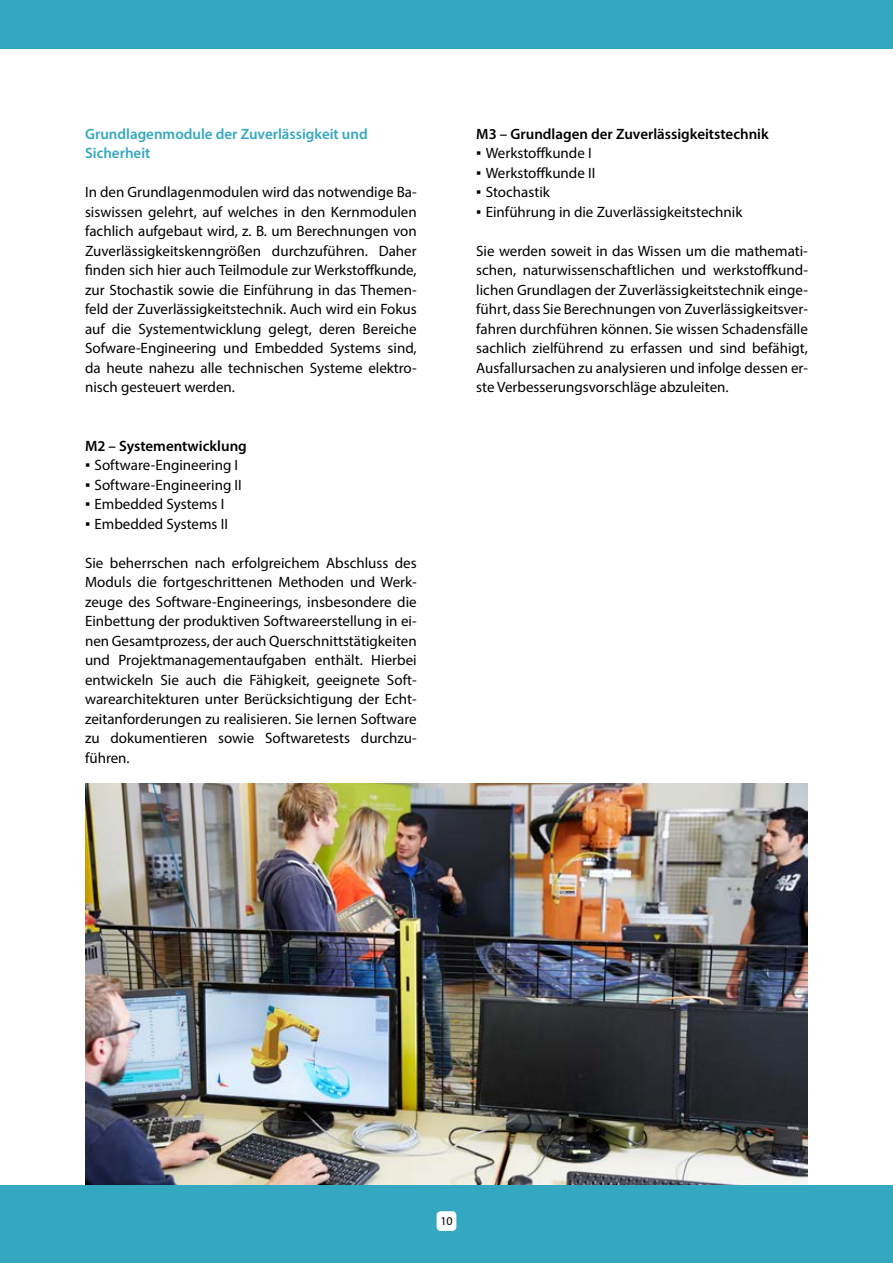
<style>
.page{position:relative;width:893px;height:1263px;background:#35a8c1}
.page>*{position:absolute;margin:0;border:0;box-sizing:border-box;transform-origin:0 0}
.t1{font:15px/19.5px "Myriad Pro";color:#000;text-align:justify}
.t2{font:600 15px "Myriad Pro";color:#000}
.t3{font:600 15px/19.5px "Myriad Pro";color:#35a8c1}
.t4{font:12px "Myriad Pro";color:#000}
.s1{font-family:"Arial"}
</style>
<div class="page">
<div style="left:0;top:49px;width:893px;height:1135px;background:#fff"></div>
<div style="left:437px;top:1211px;width:19px;height:20px;background:#fff;border-radius:4px"></div>
<img style="left:85px;top:784px;width:723px;height:400px">
<p class="t3" style="left:85px;top:124px;width:284px">Grundlagenmodule der Zuverlässigkeit und<br>Sicherheit</p>
<p class="t1" style="left:85px;top:182px;width:333px">In den Grundlagenmodulen wird das notwendige Ba&shy;siswissen gelehrt, auf welches in den Kernmodulen fachlich aufgebaut wird, z. B. um Berechnungen von Zuverlässigkeitskenngrößen durchzuführen. Daher finden sich hier auch Teilmodule zur Werkstoffkunde, zur Stochastik sowie die Einführung in das Themen&shy;feld der Zuverlässigkeitstechnik. Auch wird ein Fokus auf die Systementwicklung gelegt, deren Bereiche Sofware-Engineering und Embedded Systems sind, da heute nahezu alle technischen Systeme elektro&shy;nisch gesteuert werden.</p>
<p class="t2" style="left:85px;top:436px;width:163px">M2 – Systementwicklung</p>
<p class="t1" style="left:85px;top:455px;width:155px"><span class="s1">▪</span> Software-Engineering I</p>
<p class="t1" style="left:85px;top:475px;width:158px"><span class="s1">▪</span> Software-Engineering II</p>
<p class="t1" style="left:85px;top:494px;width:141px"><span class="s1">▪</span> Embedded Systems I</p>
<p class="t1" style="left:85px;top:514px;width:144px"><span class="s1">▪</span> Embedded Systems II</p>
<p class="t1" style="left:85px;top:553px;width:333px">Sie beherrschen nach erfolgreichem Abschluss des Moduls die fortgeschrittenen Methoden und Werk&shy;zeuge des Software-Engineerings, insbesondere die Einbettung der produktiven Softwareerstellung in ei&shy;nen Gesamtprozess, der auch Querschnittstätigkeiten und Projektmanagementaufgaben enthält. Hierbei entwickeln Sie auch die Fähigkeit, geeignete Soft&shy;warearchitekturen unter Berücksichtigung der Echt&shy;zeitanforderungen zu realisieren. Sie lernen Software zu dokumentieren sowie Softwaretests durchzu&shy;führen.</p>
<p class="t2" style="left:476px;top:124px;width:294px">M3 – Grundlagen der Zuverlässigkeitstechnik</p>
<p class="t1" style="left:476px;top:143px;width:117px"><span class="s1">▪</span> Werkstoffkunde I</p>
<p class="t1" style="left:476px;top:163px;width:120px"><span class="s1">▪</span> Werkstoffkunde II</p>
<p class="t1" style="left:476px;top:182px;width:75px"><span class="s1">▪</span> Stochastik</p>
<p class="t1" style="left:476px;top:202px;width:268px"><span class="s1">▪</span> Einführung in die Zuverlässigkeitstechnik</p>
<p class="t1" style="left:476px;top:241px;width:333px">Sie werden soweit in das Wissen um die mathemati&shy;schen, naturwissenschaftlichen und werkstoffkund&shy;lichen Grundlagen der Zuverlässigkeitstechnik einge&shy;führt, dass Sie Berechnungen von Zuverlässigkeitsver&shy;fahren durchführen können. Sie wissen Schadensfälle sachlich zielführend zu erfassen und sind befähigt, Ausfallursachen zu analysieren und infolge dessen er&shy;ste Verbesserungsvorschläge abzuleiten.</p>
<p class="t4" style="left:440px;top:1214px;width:14px">10</p>
</div>
